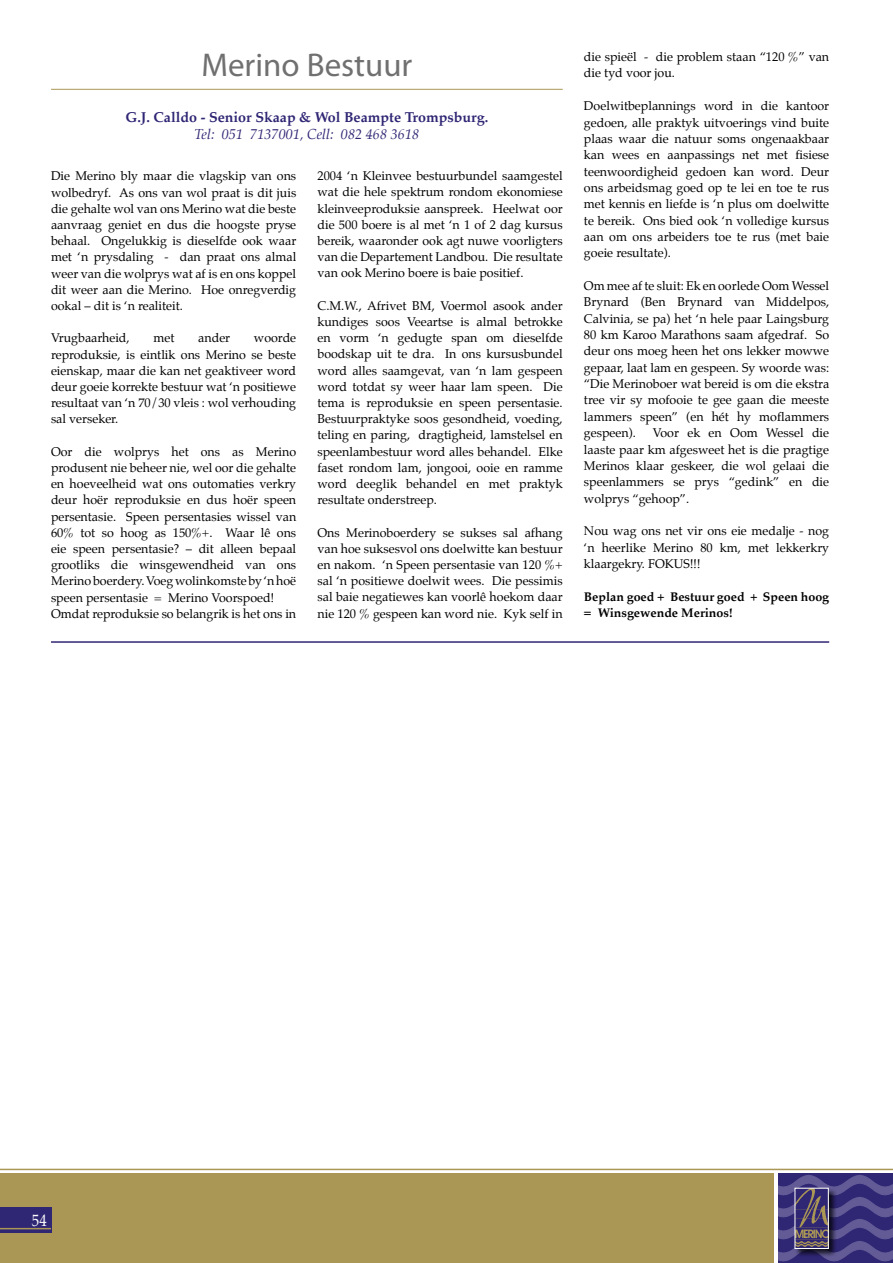
<style>
.page{position:relative;width:893px;height:1263px;background:#fff}
.page>*{position:absolute;margin:0;border:0;box-sizing:border-box;transform-origin:0 0}
.t1{font:33px "Myriad Pro";color:#707070}
.t2{font:16.5px "Palatino";color:#fff;scale:.9 1}
.t3{font:700 14.25px "Palatino";color:#2f2674}
.t4{font:italic 14.25px "Palatino";color:#2f2674}
.t5{font:12.45px/16.2px "Palatino";color:#000;text-align:justify}
.t6{font:700 12.45px/16.4px "Palatino";color:#000}
</style>
<div class="page">
<div style="left:778px;top:1174px;width:115px;height:89px;background:#2f2674"></div>
<div style="left:0;top:1174px;width:774px;height:89px;background:#aa9655"></div>
<div style="left:0;top:1208px;width:51px;height:25px;background:#2f2674"></div>
<hr style="left:0;top:1228px;width:51px;height:1px;background:#aa9655">
<hr style="left:0;top:1169px;width:893px;height:1px;background:#aa9655">
<svg style="left:778px;top:1175px;width:115px;height:86px"></svg>
<div style="left:795px;top:1188px;width:34px;height:61px;border:1px solid #fff"></div>
<hr style="left:51px;top:89px;width:512px;height:1px;background:#aa9655">
<hr style="left:51px;top:641px;width:778px;height:2px;background:#2f2674">
<h1 class="t1" style="left:201px;top:44px;width:213px">Merino Bestuur</h1>
<p class="t3" style="left:125px;top:105px;width:364px">G.J. Calldo - Senior Skaap &amp; Wol Beampte Trompsburg.</p>
<p class="t4" style="left:194px;top:123px;width:226px">Tel: 051 7137001, Cell: 082 468 3618</p>
<p class="t5" style="left:51px;top:168px;width:247px">Die Merino bly maar die vlagskip van ons wolbedryf. As ons van wol praat is dit juis die gehalte wol van ons Merino wat die beste aanvraag geniet en dus die hoogste pryse behaal. Ongelukkig is dieselfde ook waar met ‘n prysdaling - dan praat ons almal weer van die wolprys wat af is en ons koppel dit weer aan die Merino. Hoe onregverdig ookal – dit is ‘n realiteit.</p>
<p class="t5" style="left:51px;top:330px;width:80px">Vrugbaarheid,</p>
<p class="t5" style="left:153px;top:330px;width:23px">met</p>
<p class="t5" style="left:198px;top:330px;width:33px">ander</p>
<p class="t5" style="left:51px;top:330px;width:247px;text-indent:203px">woorde reproduksie, is eintlik ons Merino se beste eienskap, maar die kan net geaktiveer word deur goeie korrekte bestuur wat ‘n positiewe resultaat van ‘n 70/30 vleis : wol verhouding sal verseker.</p>
<p class="t5" style="left:51px;top:443px;width:247px;text-align:left">Oor die wolprys het ons as Merino produsent nie beheer nie, wel oor die gehalte en hoeveelheid wat ons outomaties verkry deur hoër reproduksie en dus hoër speen persentasie. Speen persentasies wissel van 60% tot so hoog as 150%+. Waar lê ons eie speen persentasie? – dit alleen bepaal grootliks die winsgewendheid van ons Merino boerdery. Voeg wolinkomste by ‘n hoë speen persentasie = Merino Voorspoed!<br>Omdat reproduksie so belangrik is het ons in</p>
<p class="t5" style="left:317px;top:168px;width:247px">2004 ‘n Kleinvee bestuurbundel saamgestel wat die hele spektrum rondom ekonomiese kleinveeproduksie aanspreek. Heelwat oor die 500 boere is al met ‘n 1 of 2 dag kursus bereik, waaronder ook agt nuwe voorligters van die Departement Landbou. Die resultate van ook Merino boere is baie positief.</p>
<p class="t5" style="left:317px;top:297px;width:247px">C.M.W., Afrivet BM, Voermol asook ander kundiges soos Veeartse is almal betrokke en vorm ‘n gedugte span om dieselfde boodskap uit te dra. In ons kursusbundel word alles saamgevat, van ‘n lam gespeen word totdat sy weer haar lam speen. Die tema is reproduksie en speen persentasie.<br>Bestuurpraktyke soos gesondheid, voeding, teling en paring, dragtigheid, lamstelsel en speenlambestuur word alles behandel. Elke faset rondom lam, jongooi, ooie en ramme word deeglik behandel en met praktyk resultate onderstreep.</p>
<p class="t5" style="left:317px;top:524px;width:247px">Ons Merinoboerdery se sukses sal afhang van hoe suksesvol ons doelwitte kan bestuur en nakom. ‘n Speen persentasie van 120 %+ sal ‘n positiewe doelwit wees. Die pessimis sal baie negatiewes kan voorlê hoekom daar nie 120 % gespeen kan word nie. Kyk self in</p>
<p class="t5" style="left:584px;top:49px;width:247px">die spieël - die problem staan “120 %” van die tyd voor jou.</p>
<p class="t5" style="left:584px;top:98px;width:247px">Doelwitbeplannings word in die kantoor gedoen, alle praktyk uitvoerings vind buite plaas waar die natuur soms ongenaakbaar kan wees en aanpassings net met fisiese teenwoordigheid gedoen kan word. Deur ons arbeidsmag goed op te lei en toe te rus met kennis en liefde is ‘n plus om doelwitte te bereik. Ons bied ook ‘n volledige kursus aan om ons arbeiders toe te rus (met baie goeie resultate).</p>
<p class="t5" style="left:584px;top:278px;width:247px">Om mee af te sluit: Ek en oorlede Oom Wessel Brynard (Ben Brynard van Middelpos, Calvinia, se pa) het ‘n hele paar Laingsburg 80 km Karoo Marathons saam afgedraf. So deur ons moeg heen het ons lekker mowwe gepaar, laat lam en gespeen. Sy woorde was: “Die Merinoboer wat bereid is om die ekstra tree vir sy mofooie te gee gaan die meeste lammers speen” (en hét hy moflammers gespeen).</p>
<p class="t5" style="left:584px;top:425px;width:247px;text-indent:69px">Voor ek en Oom Wessel die laaste paar km afgesweet het is die pragtige Merinos klaar geskeer, die wol gelaai die speenlammers se prys “gedink” en die wolprys “gehoop”.</p>
<p class="t5" style="left:584px;top:523px;width:247px">Nou wag ons net vir ons eie medalje - nog ‘n heerlike Merino 80 km, met lekkerkry klaargekry. FOKUS!!!</p>
<p class="t6" style="left:584px;top:588px;width:247px">Beplan goed + Bestuur goed + Speen hoog = Winsgewende Merinos!</p>
<h2 class="t2" style="left:32px;top:1206px;width:18px">54</h2>
</div>
